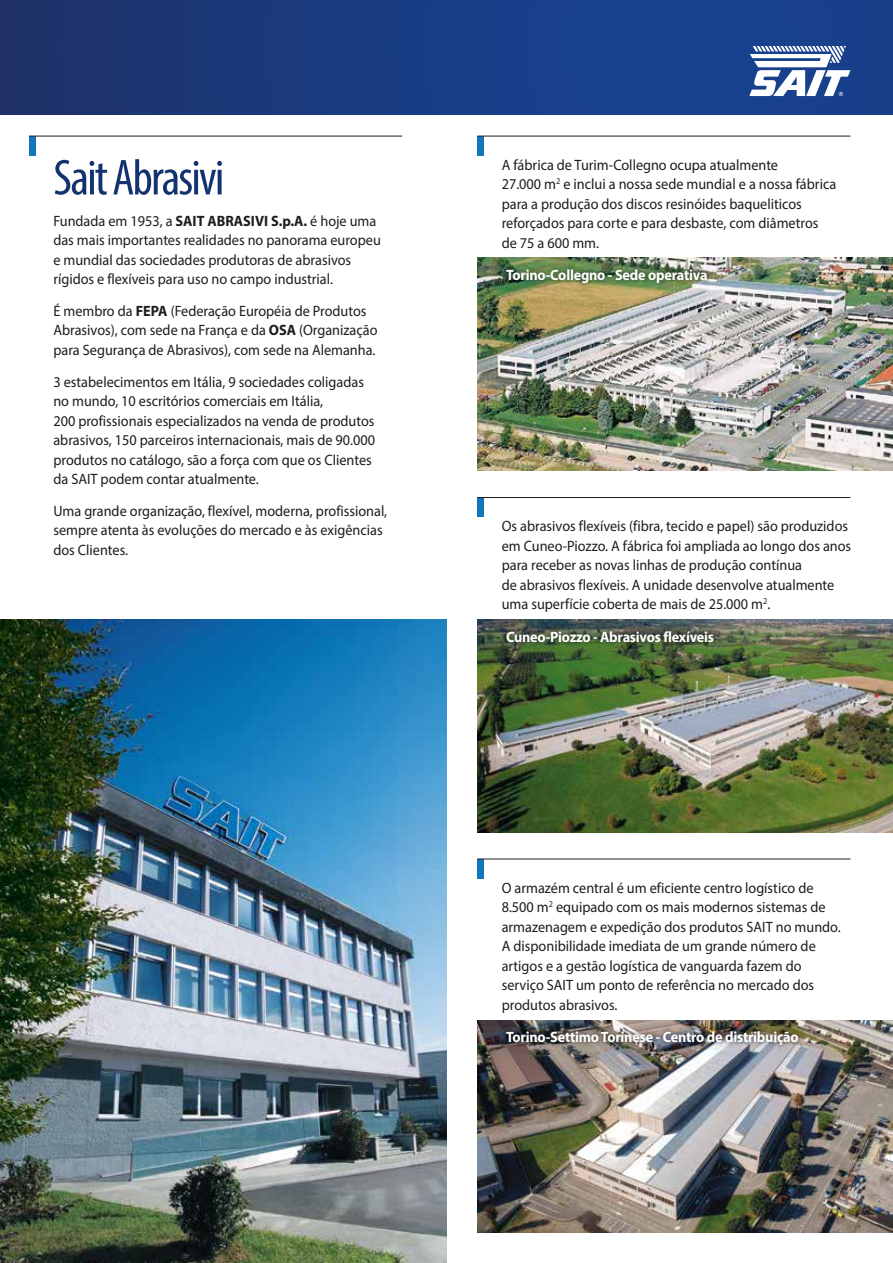
<style>
.page{position:relative;width:893px;height:1263px;background:#fff}
.page>*{position:absolute;margin:0;border:0;box-sizing:border-box;transform-origin:0 0}
.t1{font:condensed 51px "Myriad Pro";letter-spacing:-.035em;color:#133370}
.t2{font:15px/19.5px "Myriad Pro";color:#1d1d1b;scale:.95 1}
.t3{font:700 15px "Myriad Pro";letter-spacing:-.015em;color:#fff;scale:.95 1}
.s1{font-weight:700}
</style>
<div class="page">
<div style="left:0;top:0;width:893px;height:115px;background:linear-gradient(to right,#1d346d,#164495)"></div>
<img style="left:0;top:620px;width:446px;height:643px">
<svg style="left:749px;top:46px;width:101px;height:50px"></svg>
<div style="left:29px;top:136px;width:6px;height:19px;background:#1276bc"></div>
<hr style="left:29px;top:136px;width:373px;height:1px;background:#1d1d1b">
<div style="left:477px;top:136px;width:7px;height:19px;background:#1276bc"></div>
<hr style="left:477px;top:136px;width:373px;height:1px;background:#1d1d1b">
<div style="left:477px;top:497px;width:7px;height:20px;background:#1276bc"></div>
<hr style="left:477px;top:497px;width:373px;height:1px;background:#1d1d1b">
<div style="left:477px;top:859px;width:7px;height:19px;background:#1276bc"></div>
<hr style="left:477px;top:859px;width:373px;height:1px;background:#1d1d1b">
<img style="left:477px;top:258px;width:416px;height:212px">
<img style="left:499px;top:261px;width:216px;height:30px">
<img style="left:477px;top:620px;width:416px;height:212px">
<img style="left:499px;top:622px;width:222px;height:32px">
<img style="left:477px;top:1020px;width:416px;height:213px">
<img style="left:499px;top:1023px;width:308px;height:31px">
<h1 class="t1" style="left:53px;top:147px;width:172px">Sait Abrasivi</h1>
<p class="t2" style="left:53px;top:211px;width:346px">Fundada em 1953, a <span class="s1">SAIT ABRASIVI S.p.A.</span> é hoje uma das mais importantes realidades no panorama europeu e mundial das sociedades produtoras de abrasivos rígidos e flexíveis para uso no campo industrial.</p>
<p class="t2" style="left:53px;top:301px;width:343px">É membro da <span class="s1">FEPA</span> (Federação Européia de Produtos<br>Abrasivos), com sede na França e da <span class="s1">OSA</span> (Organização para Segurança de Abrasivos), com sede na Alemanha.</p>
<p class="t2" style="left:53px;top:371px;width:340px">3 estabelecimentos em Itália, 9 sociedades coligadas no mundo, 10 escritórios comerciais em Itália,<br>200 profissionais especializados na venda de produtos abrasivos, 150 parceiros internacionais, mais de 90.000 produtos no catálogo, são a força com que os Clientes da SAIT podem contar atualmente.</p>
<p class="t2" style="left:53px;top:500px;width:353px">Uma grande organização, flexível, moderna, profissional, sempre atenta às evoluções do mercado e às exigências dos Clientes.</p>
<p class="t2" style="left:502px;top:155px;width:354px">A fábrica de Turim-Collegno ocupa atualmente<br>27.000 m<sup>2</sup> e inclui a nossa sede mundial e a nossa fábrica para a produção dos discos resinóides baqueliticos reforçados para corte e para desbaste, com diâmetros de 75 a 600 mm.</p>
<p class="t3" style="left:506px;top:265px;width:214px">Torino-Collegno - Sede operativa</p>
<p class="t2" style="left:502px;top:516px;width:369px">Os abrasivos flexíveis (fibra, tecido e papel) são produzidos em Cuneo-Piozzo. A fábrica foi ampliada ao longo dos anos para receber as novas linhas de produção contínua<br>de abrasivos flexíveis. A unidade desenvolve atualmente uma superfície coberta de mais de 25.000 m<sup>2</sup>.</p>
<p class="t3" style="left:506px;top:627px;width:220px">Cuneo-Piozzo - Abrasivos flexíveis</p>
<p class="t2" style="left:502px;top:878px;width:358px">O armazém central é um eficiente centro logístico de 8.500 m<sup>2</sup> equipado com os mais modernos sistemas de armazenagem e expedição dos produtos SAIT no mundo.<br>A disponibilidade imediata de um grande número de artigos e a gestão logística de vanguarda fazem do serviço SAIT um ponto de referência no mercado dos produtos abrasivos.</p>
<p class="t3" style="left:506px;top:1027px;width:310px">Torino-Settimo Torinese - Centro de distribuição</p>
</div>
